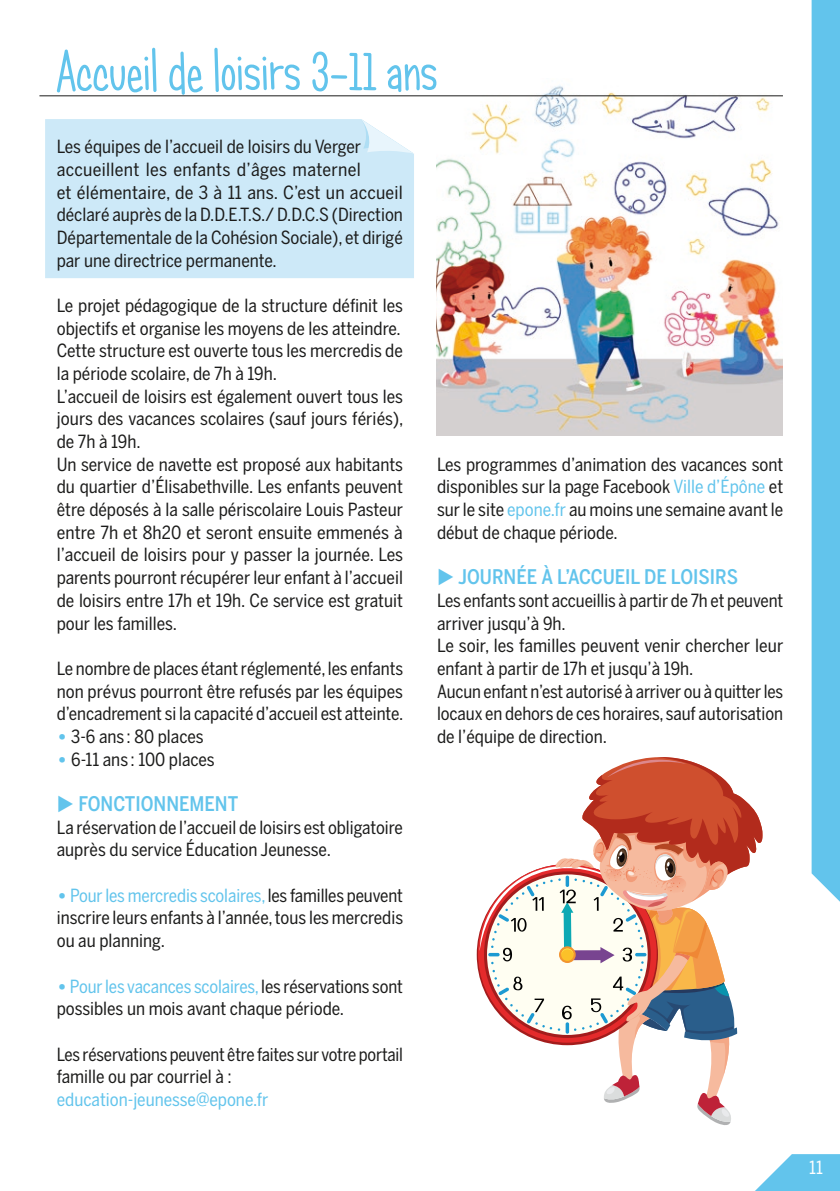
<style>
.page{position:relative;width:840px;height:1191px;background:#fff}
.page>*{position:absolute;margin:0;border:0;box-sizing:border-box;transform-origin:0 0}
.t1{font:54px "Candy Round BTN Cond";color:#62c4ec}
.t2{font:500 20px "Benton Sans Cond";color:#62c4ec}
.t3{font:18px/22.6px "Benton Sans Cond";color:#1c1c1b}
.t4{font:18px "Benton Sans Cond";color:#62c4ec}
.t5{font:18px "Benton Sans Cond";color:#fff}
.s1{font-size:23.4px;color:#62c4ec}
.s2{color:#62c4ec}
</style>
<div class="page">
<svg style="left:755px;top:1154px;width:84px;height:37px"></svg>
<svg style="left:811px;top:0;width:28px;height:901px;background:#6bc7ed"></svg>
<div style="left:45px;top:119px;width:369px;height:159px;background:#cde9f8"></div>
<svg style="left:361px;top:119px;width:53px;height:35px"></svg>
<hr style="left:39px;top:95px;width:743px;height:1px;background:#1c1c1b">
<img style="left:436px;top:85px;width:346px;height:350px">
<svg style="left:478px;top:757px;width:284px;height:368px"></svg>
<h1 class="t1" style="left:56px;top:40px;width:382px">Accueil de loisirs 3-11 ans</h1>
<p class="t3" style="left:57px;top:135px;width:347px">Les équipes de l’accueil de loisirs du Verger accueillent les enfants d’âges maternel<br>et élémentaire, de 3 à 11 ans. C’est un accueil déclaré auprès de la D.D.E.T.S./ D.D.C.S (Direction Départementale de la Cohésion Sociale), et dirigé par une directrice permanente.</p>
<p class="t3" style="left:57px;top:294px;width:348px">Le projet pédagogique de la structure définit les objectifs et organise les moyens de les atteindre.<br>Cette structure est ouverte tous les mercredis de la période scolaire, de 7h à 19h.<br>L’accueil de loisirs est également ouvert tous les jours des vacances scolaires (sauf jours fériés), de 7h à 19h.<br>Un service de navette est proposé aux habitants du quartier d’Élisabethville. Les enfants peuvent être déposés à la salle périscolaire Louis Pasteur entre 7h et 8h20 et seront ensuite emmenés à l’accueil de loisirs pour y passer la journée. Les parents pourront récupérer leur enfant à l’accueil de loisirs entre 17h et 19h. Ce service est gratuit pour les familles.</p>
<p class="t3" style="left:57px;top:657px;width:348px;text-align:justify">Le nombre de places étant réglementé, les enfants non prévus pourront être refusés par les équipes d’encadrement si la capacité d’accueil est atteinte.</p>
<p class="t3" style="left:57px;top:725px;width:148px"><span class="s1">•</span> 3-6 ans : 80 places</p>
<p class="t3" style="left:57px;top:747px;width:159px"><span class="s1">•</span> 6-11 ans : 100 places</p>
<p class="t2" style="left:57px;top:792px;width:183px">◆ FONCTIONNEMENT</p>
<p class="t3" style="left:57px;top:815px;width:347px">La réservation de l’accueil de loisirs est obligatoire auprès du service Éducation Jeunesse.</p>
<p class="t3" style="left:57px;top:883px;width:348px;text-align:justify"><span class="s1">•</span> <span class="s2">Pour les mercredis scolaires,</span> les familles peuvent inscrire leurs enfants à l’année, tous les mercredis ou au planning.</p>
<p class="t3" style="left:57px;top:974px;width:347px"><span class="s1">•</span> <span class="s2">Pour les vacances scolaires,</span> les réservations sont possibles un mois avant chaque période.</p>
<p class="t3" style="left:57px;top:1042px;width:347px">Les réservations peuvent être faites sur votre portail famille ou par courriel à :</p>
<p class="t4" style="left:57px;top:1089px;width:213px">education-jeunesse@epone.fr</p>
<p class="t3" style="left:437px;top:453px;width:347px;text-align:justify">Les programmes d’animation des vacances sont disponibles sur la page Facebook <span class="s2">Ville d’Épône</span> et sur le site <span class="s2">epone.fr</span> au moins une semaine avant le début de chaque période.</p>
<p class="t2" style="left:437px;top:565px;width:302px">◆ JOURNÉE À L’ACCUEIL DE LOISIRS</p>
<p class="t3" style="left:437px;top:589px;width:347px">Les enfants sont accueillis à partir de 7h et peuvent arriver jusqu’à 9h.<br>Le soir, les familles peuvent venir chercher leur enfant à partir de 17h et jusqu’à 19h.<br>Aucun enfant n’est autorisé à arriver ou à quitter les locaux en dehors de ces horaires, sauf autorisation de l’équipe de direction.</p>
<p class="t5" style="left:808px;top:1157px;width:15px">11</p>
</div>
